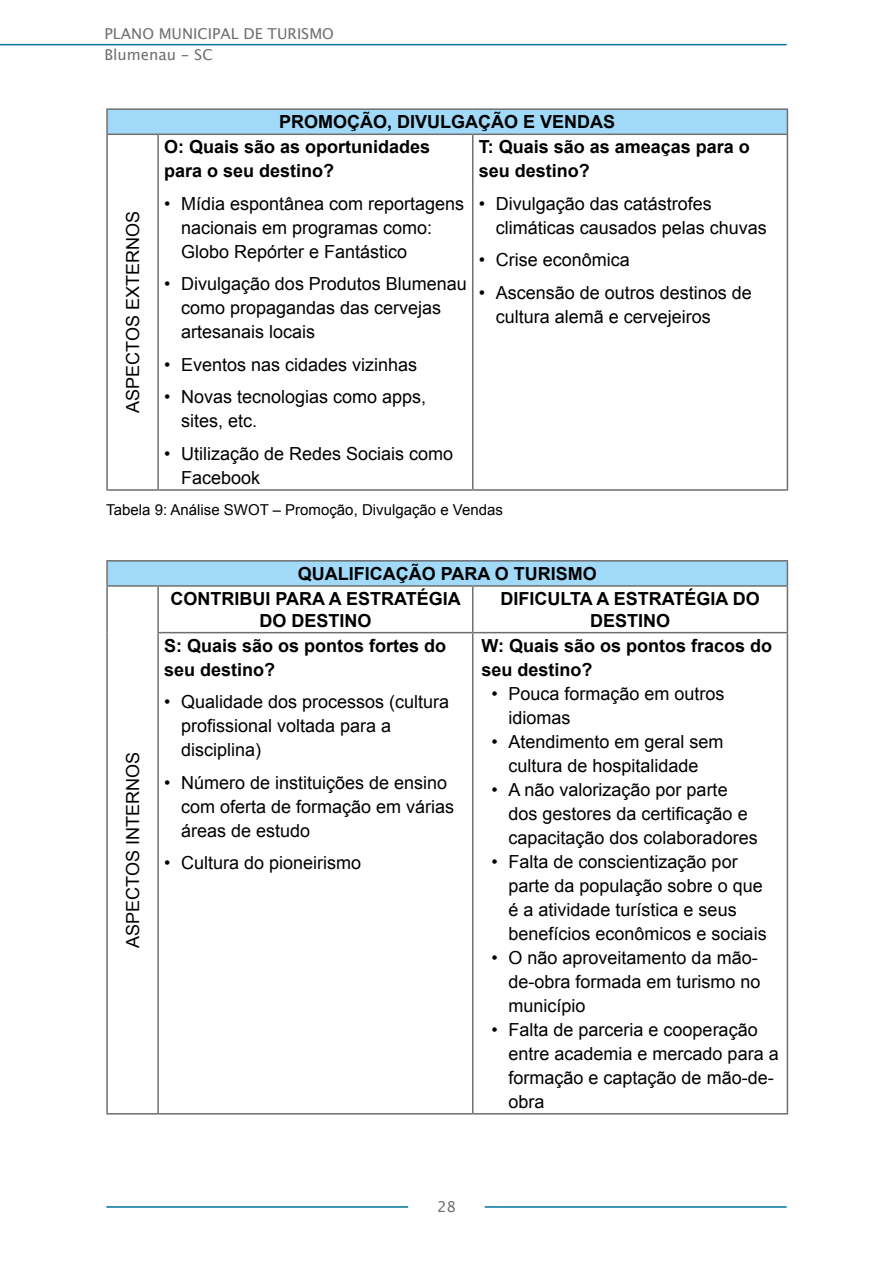
<style>
.page{position:relative;width:893px;height:1263px;background:#fff}
.page>*{position:absolute;margin:0;border:0;box-sizing:border-box;transform-origin:0 0}
.t1{font:18px/24px "Arial";color:#000}
.t2{font:700 18px/24px "Arial";color:#000}
.t3{font:15px "Arial";color:#000}
.t4{font:15px/21px "Lucida Grande";color:#706f6f}
</style>
<div class="page">
<hr style="left:0;top:44px;width:787px;height:1px;background:#007499">
<hr style="left:485px;top:1206px;width:302px;height:2px;background:#007499">
<hr style="left:106px;top:1206px;width:302px;height:2px;background:#007499">
<div style="left:107px;top:109px;width:680px;height:25px;background:#a1daf8"></div>
<hr style="left:106px;top:108px;width:52px;height:2px;background:#706f6f">
<hr style="left:106px;top:110px;width:2px;height:24px;background:#706f6f">
<hr style="left:158px;top:108px;width:315px;height:2px;background:#706f6f">
<hr style="left:473px;top:108px;width:315px;height:2px;background:#706f6f">
<svg style="left:787px;top:110px;width:1px;height:24px"></svg>
<hr style="left:106px;top:134px;width:52px;height:1px;background:#706f6f">
<hr style="left:106px;top:135px;width:2px;height:354px;background:#706f6f">
<hr style="left:158px;top:134px;width:315px;height:1px;background:#706f6f">
<hr style="left:157px;top:135px;width:2px;height:354px;background:#706f6f">
<hr style="left:473px;top:134px;width:315px;height:1px;background:#706f6f">
<hr style="left:472px;top:135px;width:1px;height:354px;background:#706f6f">
<hr style="left:787px;top:135px;width:1px;height:354px;background:#706f6f">
<hr style="left:106px;top:489px;width:52px;height:2px;background:#706f6f">
<hr style="left:158px;top:489px;width:315px;height:2px;background:#706f6f">
<hr style="left:473px;top:489px;width:315px;height:2px;background:#706f6f">
<div style="left:107px;top:561px;width:680px;height:25px;background:#a1daf8"></div>
<svg style="left:159px;top:587px;width:628px;height:526px"></svg>
<hr style="left:106px;top:560px;width:52px;height:2px;background:#706f6f">
<hr style="left:106px;top:562px;width:2px;height:23px;background:#706f6f">
<hr style="left:158px;top:560px;width:315px;height:2px;background:#706f6f">
<hr style="left:473px;top:560px;width:315px;height:2px;background:#706f6f">
<svg style="left:787px;top:562px;width:1px;height:23px"></svg>
<hr style="left:106px;top:585px;width:52px;height:2px;background:#706f6f">
<hr style="left:106px;top:587px;width:2px;height:46px;background:#706f6f">
<hr style="left:158px;top:585px;width:315px;height:2px;background:#706f6f">
<hr style="left:157px;top:587px;width:2px;height:45px;background:#706f6f">
<hr style="left:473px;top:585px;width:315px;height:2px;background:#706f6f">
<hr style="left:472px;top:587px;width:1px;height:45px;background:#706f6f">
<hr style="left:787px;top:587px;width:1px;height:45px;background:#706f6f">
<hr style="left:106px;top:633px;width:2px;height:480px;background:#706f6f">
<hr style="left:157px;top:632px;width:316px;height:1px;background:#706f6f">
<hr style="left:157px;top:633px;width:2px;height:480px;background:#706f6f">
<hr style="left:473px;top:632px;width:315px;height:1px;background:#706f6f">
<hr style="left:472px;top:633px;width:1px;height:480px;background:#706f6f">
<hr style="left:787px;top:633px;width:1px;height:480px;background:#706f6f">
<hr style="left:106px;top:1113px;width:52px;height:1px;background:#706f6f">
<hr style="left:158px;top:1113px;width:315px;height:1px;background:#706f6f">
<hr style="left:473px;top:1113px;width:315px;height:1px;background:#706f6f">
<p class="t4" style="left:105px;top:23px;width:231px">PLANO MUNICIPAL DE TURISMO<br>Blumenau - SC</p>
<p class="t1" style="left:121px;top:413px;width:203px;rotate:-90deg">ASPECTOS EXTERNOS</p>
<p class="t2" style="left:279px;top:111px;width:338px">PROMOÇÃO, DIVULGAÇÃO E VENDAS</p>
<p class="t2" style="left:164px;top:136px;width:268px">O: Quais são as oportunidades para o seu destino?</p>
<p class="t1" style="left:181px;top:192px;width:285px;text-indent:-17px">• Mídia espontânea com reportagens nacionais em programas como:<br>Globo Repórter e Fantástico</p>
<p class="t1" style="left:181px;top:272px;width:287px;text-indent:-17px">• Divulgação dos Produtos Blumenau como propagandas das cervejas artesanais locais</p>
<p class="t1" style="left:164px;top:353px;width:255px">• Eventos nas cidades vizinhas</p>
<p class="t1" style="left:181px;top:385px;width:247px;text-indent:-17px">• Novas tecnologias como apps, sites, etc.</p>
<p class="t1" style="left:181px;top:442px;width:274px;text-indent:-17px">• Utilização de Redes Sociais como<br>Facebook</p>
<p class="t2" style="left:479px;top:136px;width:273px">T: Quais são as ameaças para o seu destino?</p>
<p class="t1" style="left:496px;top:192px;width:273px;text-indent:-17px">• Divulgação das catástrofes climáticas causados pelas chuvas</p>
<p class="t1" style="left:479px;top:248px;width:153px">• Crise econômica</p>
<p class="t1" style="left:496px;top:281px;width:258px;text-indent:-17px">• Ascensão de outros destinos de cultura alemã e cervejeiros</p>
<p class="t3" style="left:106px;top:500px;width:398px">Tabela 9: Análise SWOT – Promoção, Divulgação e Vendas</p>
<p class="t1" style="left:121px;top:948px;width:197px;rotate:-90deg">ASPECTOS INTERNOS</p>
<p class="t2" style="left:298px;top:562px;width:300px">QUALIFICAÇÃO PARA O TURISMO</p>
<p class="t2" style="left:171px;top:588px;width:292px;line-height:21.6px;text-align:center">CONTRIBUI PARA A ESTRATÉGIA<br>DO DESTINO</p>
<p class="t2" style="left:500px;top:588px;width:261px;line-height:21.6px;text-align:center">DIFICULTA A ESTRATÉGIA DO<br>DESTINO</p>
<p class="t2" style="left:164px;top:634px;width:284px">S: Quais são os pontos fortes do seu destino?</p>
<p class="t1" style="left:181px;top:690px;width:270px;text-indent:-17px">• Qualidade dos processos (cultura profissional voltada para a disciplina)</p>
<p class="t1" style="left:181px;top:771px;width:275px;text-indent:-17px">• Número de instituições de ensino com oferta de formação em várias áreas de estudo</p>
<p class="t1" style="left:164px;top:851px;width:199px">• Cultura do pioneirismo</p>
<p class="t2" style="left:481px;top:634px;width:292px">W: Quais são os pontos fracos do seu destino?</p>
<p class="t1" style="left:508px;top:682px;width:218px;text-indent:-17px">• Pouca formação em outros idiomas</p>
<p class="t1" style="left:491px;top:730px;width:234px;text-align:center">• Atendimento em geral sem cultura de hospitalidade</p>
<p class="t1" style="left:508px;top:778px;width:251px;text-indent:-17px">• A não valorização por parte dos gestores da certificação e capacitação dos colaboradores</p>
<p class="t1" style="left:508px;top:849px;width:260px;text-indent:-17px">• Falta de conscientização por parte da população sobre o que é a atividade turística e seus benefícios econômicos e sociais</p>
<p class="t1" style="left:508px;top:945px;width:254px;text-indent:-17px">• O não aproveitamento da mão&shy;de-obra formada em turismo no município</p>
<p class="t1" style="left:508px;top:1017px;width:272px;text-indent:-17px">• Falta de parceria e cooperação entre academia e mercado para a formação e captação de mão-de&shy;obra</p>
<p class="t4" style="left:437px;top:1196px;width:20px">28</p>
</div>
